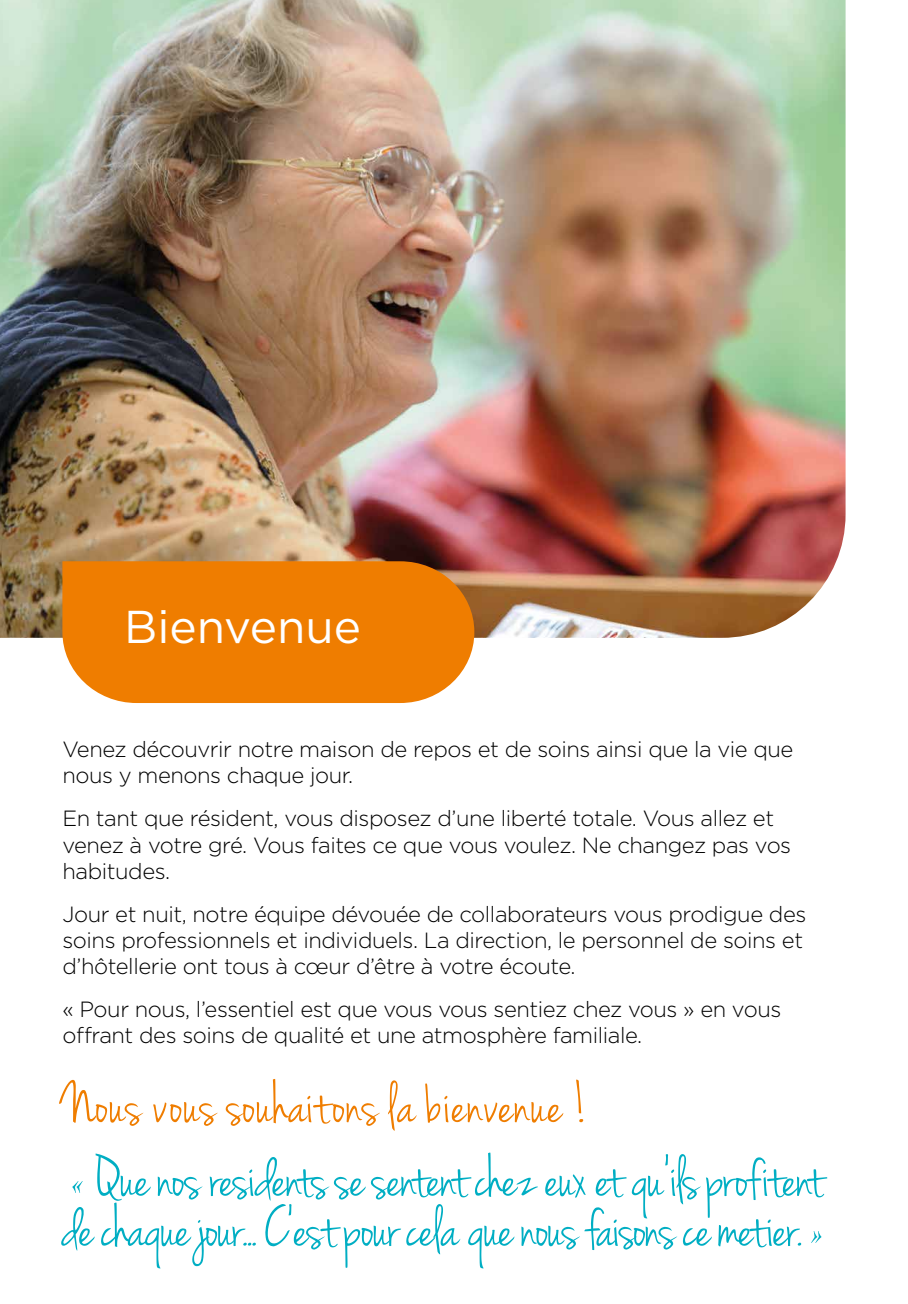
<style>
.page{position:relative;width:908px;height:1304px;background:#fff}
.page>*{position:absolute;margin:0;border:0;box-sizing:border-box;transform-origin:0 0}
.t1{font:60px/73.6px "Jenna Sue";letter-spacing:-.02em;color:#00aec3}
.t2{font:46px "Gotham";color:#fff}
.t3{font:300 22px/26px "Gotham";letter-spacing:-.02em;color:#000}
.s1{color:#ef7d00}
.s2{font-family:"Savoye Let Plain"}
</style>
<div class="page">
<img style="left:0;top:0;width:845px;height:638px">
<div style="left:62px;top:561px;width:412px;height:142px;background:#ef7d00"></div>
<h2 class="t2" style="left:124px;top:597px;width:238px">Bienvenue</h2>
<p class="t3" style="left:62px;top:736px;width:732px">Venez découvrir notre maison de repos et de soins ainsi que la vie que nous y menons chaque jour.</p>
<p class="t3" style="left:62px;top:805px;width:730px">En tant que résident, vous disposez d’une liberté totale. Vous allez et venez à votre gré. Vous faites ce que vous voulez. Ne changez pas vos habitudes.</p>
<p class="t3" style="left:62px;top:900px;width:745px">Jour et nuit, notre équipe dévouée de collaborateurs vous prodigue des soins professionnels et individuels. La direction, le personnel de soins et d’hôtellerie ont tous à cœur d’être à votre écoute.</p>
<p class="t3" style="left:62px;top:995px;width:720px">« Pour nous, l’essentiel est que vous vous sentiez chez vous » en vous offrant des soins de qualité et une atmosphère familiale.</p>
<h1 class="t1" style="left:62px;top:1071px;width:762px"><span class="s1">Nous vous souhaitons la bienvenue !<br></span><span class="s2">«</span> Que nos residents se sentent chez eux et qu’ils profitent</h1>
<h1 class="t1" style="left:62px;top:1195px;width:765px">de chaque jour... C’est pour cela que nous faisons ce metier. <span class="s2">»</span></h1>
</div>
